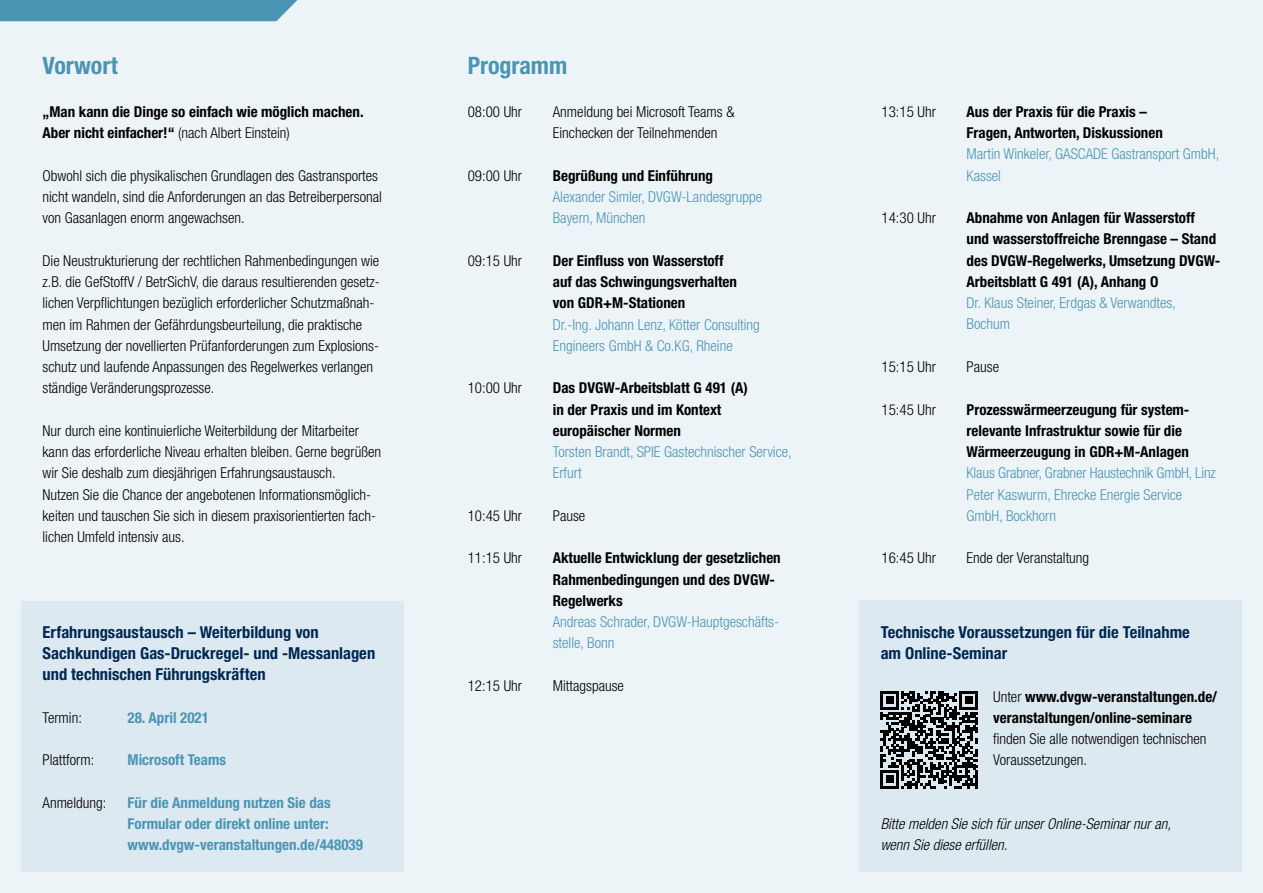
<style>
.page{position:relative;width:1263px;height:893px;background:#edf4f8}
.page>*{position:absolute;margin:0;border:0;box-sizing:border-box;transform-origin:0 0}
.t1{font:700 condensed 24px "Helvetica Neue LT Pro";letter-spacing:-.005em;color:#4b95b4}
.t2{font:700 condensed 16.5px/21.3px "Helvetica Neue LT Pro";color:#002752}
.t3{font:700 condensed 16.5px/21.3px "Helvetica Neue LT Std";color:#002752}
.t4{font:300 condensed 15px/21.3px "Helvetica Neue LT Std";color:#000}
.t5{font:700 condensed 15px/21.3px "Helvetica Neue LT Pro";color:#000}
.t6{font:300 condensed 15px/21.3px "Helvetica Neue LT Pro";color:#4b95b4}
.t7{font:300 condensed 15px/21.3px "Helvetica Neue LT Pro";color:#000}
.t8{font:700 condensed 15px/21.3px "Helvetica Neue LT Std";color:#000}
.t9{font:700 condensed 15px/21.3px "Helvetica Neue LT Pro";color:#4b95b4}
.t10{font:italic 300 condensed 15px/21.3px "Helvetica Neue LT Std";color:#000}
.s1{font-weight:300}
</style>
<div class="page">
<div style="left:0;top:0;width:297px;height:21px;background:#4b95b4"></div>
<div style="left:859px;top:601px;width:383px;height:271px;background:#dce9f1"></div>
<svg style="left:880px;top:691px;width:98px;height:98px"></svg>
<hr style="left:975px;top:770px;width:3px;height:19px;background:#000">
<div style="left:21px;top:602px;width:383px;height:270px;background:#dce9f1"></div>
<h1 class="t1" style="left:43px;top:52px;width:77px">Vorwort</h1>
<p class="t8" style="left:43px;top:101px;width:323px">„Man kann die Dinge so einfach wie möglich machen.<br>Aber nicht einfacher!“ <span class="s1">(nach Albert Einstein)</span></p>
<p class="t4" style="left:43px;top:165px;width:341px">Obwohl sich die physikalischen Grundlagen des Gastransportes nicht wandeln, sind die Anforderungen an das Betreiberpersonal von Gasanlagen enorm angewachsen.</p>
<p class="t4" style="left:43px;top:250px;width:339px">Die Neustrukturierung der rechtlichen Rahmenbedingungen wie z.B. die GefStoffV / BetrSichV, die daraus resultierenden gesetz&shy;lichen Verpflichtungen bezüglich erforderlicher Schutzmaßnah&shy;men im Rahmen der Gefährdungsbeurteilung, die praktische Umsetzung der novellierten Prüfanforderungen zum Explosions&shy;schutz und laufende Anpassungen des Regelwerkes verlangen ständige Veränderungsprozesse.</p>
<p class="t4" style="left:43px;top:420px;width:340px">Nur durch eine kontinuierliche Weiterbildung der Mitarbeiter kann das erforderliche Niveau erhalten bleiben. Gerne begrüßen wir Sie deshalb zum diesjährigen Erfahrungsaustausch.<br>Nutzen Sie die Chance der angebotenen Informationsmöglich&shy;keiten und tauschen Sie sich in diesem praxisorientierten fach&shy;lichen Umfeld intensiv aus.</p>
<p class="t2" style="left:43px;top:621px;width:334px">Erfahrungsaustausch – Weiterbildung von<br>Sachkundigen Gas-Druckregel- und -Messanlagen und technischen Führungskräften</p>
<p class="t7" style="left:43px;top:707px;width:41px">Termin:</p>
<p class="t9" style="left:128px;top:707px;width:83px">28. April 2021</p>
<p class="t7" style="left:43px;top:749px;width:53px">Plattform:</p>
<p class="t9" style="left:128px;top:749px;width:100px">Microsoft Teams</p>
<p class="t7" style="left:43px;top:792px;width:65px">Anmeldung:</p>
<p class="t9" style="left:128px;top:792px;width:237px">Für die Anmeldung nutzen Sie das<br>Formular oder direkt online unter: www.dvgw-veranstaltungen.de/448039</p>
<h1 class="t1" style="left:468px;top:52px;width:101px">Programm</h1>
<p class="t7" style="left:468px;top:101px;width:56px">08:00 Uhr</p>
<p class="t7" style="left:553px;top:101px;width:183px">Anmeldung bei Microsoft Teams &amp;<br>Einchecken der Teilnehmenden</p>
<p class="t7" style="left:468px;top:165px;width:56px">09:00 Uhr</p>
<p class="t5" style="left:553px;top:165px;width:162px">Begrüßung und Einführung</p>
<p class="t6" style="left:553px;top:186px;width:211px">Alexander Simler, DVGW-Landesgruppe<br>Bayern, München</p>
<p class="t7" style="left:468px;top:250px;width:56px">09:15 Uhr</p>
<p class="t5" style="left:553px;top:250px;width:186px">Der Einfluss von Wasserstoff auf das Schwingungsverhalten von GDR+M-Stationen</p>
<p class="t6" style="left:553px;top:314px;width:209px">Dr.-Ing. Johann Lenz, Kötter Consulting<br>Engineers GmbH &amp; Co.KG, Rheine</p>
<p class="t7" style="left:468px;top:377px;width:56px">10:00 Uhr</p>
<p class="t5" style="left:553px;top:377px;width:197px">Das DVGW-Arbeitsblatt G 491 (A) in der Praxis und im Kontext europäischer Normen</p>
<p class="t6" style="left:553px;top:441px;width:240px">Torsten Brandt, SPIE Gastechnischer Service,<br>Erfurt</p>
<p class="t7" style="left:468px;top:505px;width:56px">10:45 Uhr</p>
<p class="t7" style="left:553px;top:505px;width:34px">Pause</p>
<p class="t7" style="left:468px;top:547px;width:56px">11:15 Uhr</p>
<p class="t5" style="left:553px;top:547px;width:229px">Aktuelle Entwicklung der gesetzlichen<br>Rahmenbedingungen und des DVGW-<br>Regelwerks</p>
<p class="t6" style="left:553px;top:611px;width:228px">Andreas Schrader, DVGW-Hauptgeschäfts&shy;stelle, Bonn</p>
<p class="t7" style="left:468px;top:675px;width:56px">12:15 Uhr</p>
<p class="t7" style="left:553px;top:675px;width:73px">Mittagspause</p>
<p class="t7" style="left:881px;top:101px;width:56px">13:15 Uhr</p>
<p class="t5" style="left:966px;top:101px;width:198px">Aus der Praxis für die Praxis –<br>Fragen, Antworten, Diskussionen</p>
<p class="t6" style="left:966px;top:143px;width:254px">Martin Winkeler, GASCADE Gastransport GmbH,<br>Kassel</p>
<p class="t7" style="left:881px;top:207px;width:56px">14:30 Uhr</p>
<p class="t5" style="left:966px;top:207px;width:255px">Abnahme von Anlagen für Wasserstoff und wasserstoffreiche Brenngase – Stand des DVGW-Regelwerks, Umsetzung DVGW-Arbeitsblatt G 491 (A), Anhang O</p>
<p class="t6" style="left:966px;top:292px;width:211px">Dr. Klaus Steiner, Erdgas &amp; Verwandtes,<br>Bochum</p>
<p class="t7" style="left:881px;top:356px;width:56px">15:15 Uhr</p>
<p class="t7" style="left:966px;top:356px;width:34px">Pause</p>
<p class="t7" style="left:881px;top:398px;width:56px">15:45 Uhr</p>
<p class="t5" style="left:966px;top:399px;width:224px">Prozesswärmeerzeugung für system&shy;relevante Infrastruktur sowie für die<br>Wärmeerzeugung in GDR+M-Anlagen</p>
<p class="t6" style="left:966px;top:462px;width:251px">Klaus Grabner, Grabner Haustechnik GmbH, Linz<br>Peter Kaswurm, Ehrecke Energie Service<br>GmbH, Bockhorn</p>
<p class="t7" style="left:881px;top:547px;width:56px">16:45 Uhr</p>
<p class="t7" style="left:966px;top:547px;width:124px">Ende der Veranstaltung</p>
<p class="t3" style="left:881px;top:621px;width:311px">Technische Voraussetzungen für die Teilnahme am Online-Seminar</p>
<p class="t8" style="left:993px;top:685px;width:226px"><span class="s1">Unter</span> www.dvgw-veranstaltungen.de/ veranstaltungen/online-seminare</p>
<p class="t4" style="left:993px;top:728px;width:215px">finden Sie alle notwendigen technischen<br>Voraussetzungen.</p>
<p class="t10" style="left:881px;top:814px;width:292px">Bitte melden Sie sich für unser Online-Seminar nur an, wenn Sie diese erfüllen.</p>
</div>
